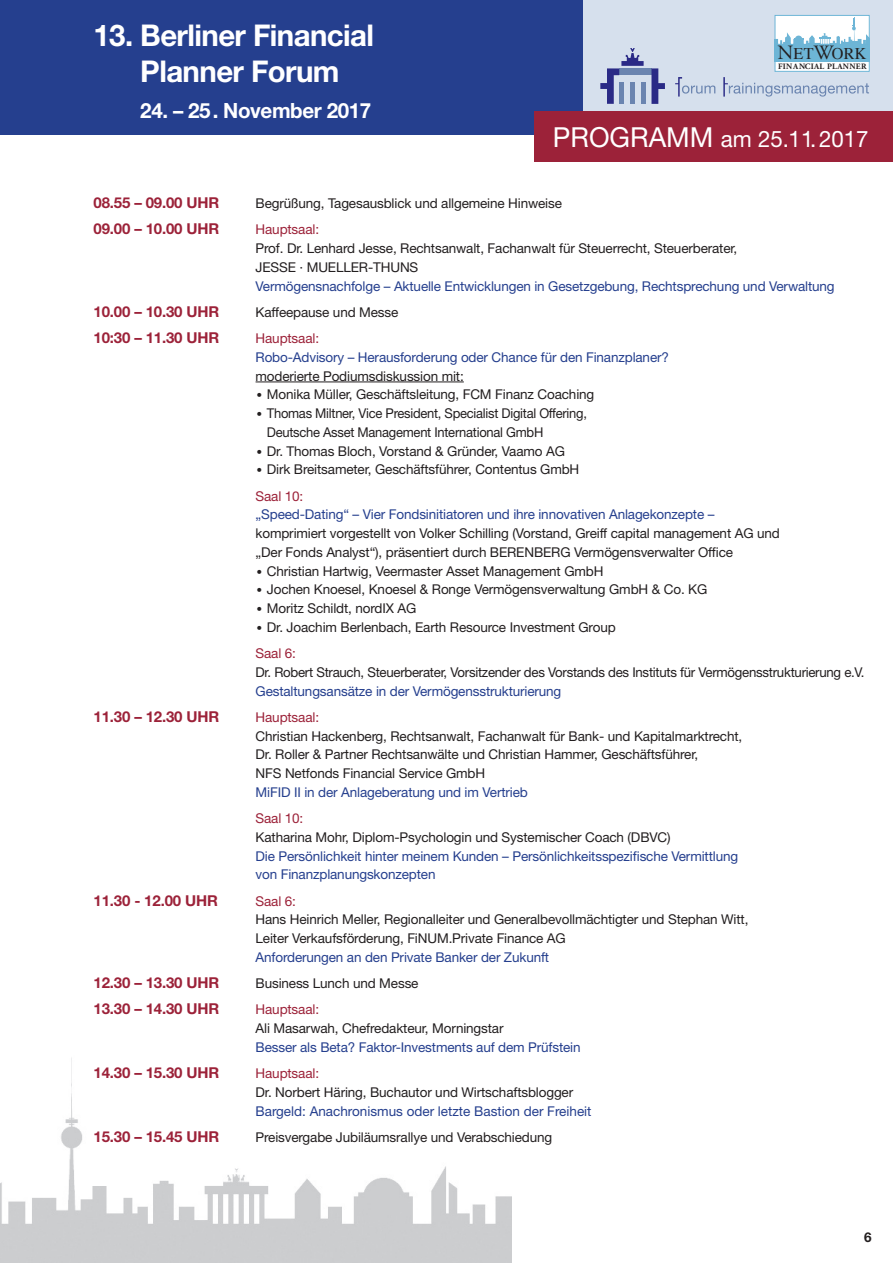
<style>
.page{position:relative;width:893px;height:1263px;background:#fff}
.page>*{position:absolute;margin:0;border:0;box-sizing:border-box;transform-origin:0 0}
.t1{font:700 30px/36px "Helvetica Neue LT Std";letter-spacing:-.02em;color:#fff;text-align:center}
.t2{font:22.8px "Helvetica Neue LT Std";color:#fff}
.t3{font:700 21px "Helvetica Neue LT Std";letter-spacing:-.02em;color:#fff}
.t4{font:16.2px "Times";color:#231f20}
.t5{font:700 15px "Helvetica Neue LT Std";letter-spacing:-.01em;color:#9c2239}
.t6{font:13.5px/18.8px "Helvetica Neue LT Std";letter-spacing:-.01em;color:#231f20}
.t7{font:13.5px/18.8px "Helvetica Neue LT Std";letter-spacing:-.01em;color:#253f8e}
.t8{font:13.5px/18.8px "Helvetica Neue LT Std";letter-spacing:-.01em;color:#231f20;scale:.96 1}
.t9{font:13.5px "Helvetica Neue LT Std";letter-spacing:-.01em;color:#9c2239}
.t10{font:700 13.5px "Helvetica Neue LT Std";color:#231f20}
.t11{font:700 8.25px "Adobe Garamond Pro";letter-spacing:.04em;color:#231f20}
.s1{font-family:"Adobe Garamond Pro";font-size:20.25px}
.s2{font-size:27.6px}
.s3{font-family:"Lato";font-weight:300}
.s4{color:#9c2239}
</style>
<div class="page">
<div style="left:583px;top:0;width:310px;height:130px;background:#d6e0ed"></div>
<div style="left:0;top:0;width:583px;height:135px;background:#253f8e"></div>
<div style="left:534px;top:112px;width:359px;height:50px;background:#9c2239"></div>
<div style="left:619px;top:68px;width:33px;height:7px;background:#6b85b0"></div>
<hr style="left:641px;top:82px;width:4px;height:22px;background:#6b85b0">
<svg style="left:600px;top:48px;width:44px;height:56px"></svg>
<svg style="left:651px;top:68px;width:14px;height:36px"></svg>
<svg style="left:675px;top:77px;width:40px;height:20px"></svg>
<svg style="left:723px;top:77px;width:146px;height:20px"></svg>
<div style="left:775px;top:15px;width:94px;height:56px;background:#fff"></div>
<img style="left:777px;top:32px;width:91px;height:29px">
<svg style="left:785px;top:34px;width:18px;height:11px"></svg>
<svg style="left:866px;top:35px;width:2px;height:10px"></svg>
<svg style="left:809px;top:34px;width:21px;height:9px"></svg>
<div style="left:775px;top:15px;width:95px;height:57px;border:1px solid #6db5d6"></div>
<svg style="left:852px;top:17px;width:5px;height:25px"></svg>
<img style="left:0;top:1058px;width:511px;height:205px">
<hr style="left:256px;top:382px;width:208px;height:1px;background:#231f20">
<h1 class="t1" style="left:94px;top:17px;width:282px">13. Berliner Financial<br>Planner Forum</h1>
<h3 class="t3" style="left:140px;top:97px;width:232px">24. – 25 . November 2017</h3>
<p class="t4" style="left:777px;top:39px;width:90px"><span class="s1">N</span>ET<span class="s1">W</span>ORK</p>
<p class="t11" style="left:778px;top:61px;width:90px">FINANCIAL PLANNER</p>
<h2 class="t2" style="left:553px;top:125px;width:317px"><span class="s2">PROGRAMM</span> am 25.11.2017</h2>
<p class="t5" style="left:94px;top:193px;width:127px">08.55 – 09.00 UHR</p>
<p class="t6" style="left:256px;top:194px;width:308px">Begrüßung, Tagesausblick und allgemeine Hinweise</p>
<p class="t5" style="left:94px;top:220px;width:127px">09.00 – 10.00 UHR</p>
<p class="t9" style="left:256px;top:221px;width:65px">Hauptsaal:</p>
<p class="t6" style="left:256px;top:239px;width:483px">Prof. Dr. Lenhard Jesse, Rechtsanwalt, Fachanwalt für Steuerrecht, Steuerberater,<br>JESSE ∙ MUELLER-THUNS</p>
<p class="t7" style="left:256px;top:276px;width:581px">Vermögensnachfolge – Aktuelle Entwicklungen in Gesetzgebung, Rechtsprechung und Verwaltung</p>
<p class="t5" style="left:94px;top:302px;width:127px">10.00 – 10.30 UHR</p>
<p class="t6" style="left:256px;top:302px;width:144px">Kaffeepause und Messe</p>
<p class="t5" style="left:94px;top:328px;width:127px">10:30 – 11.30 UHR</p>
<p class="t9" style="left:256px;top:330px;width:65px">Hauptsaal:</p>
<p class="t7" style="left:256px;top:347px;width:415px">Robo-Advisory – Herausforderung oder Chance für den Finanzplaner?</p>
<p class="t6" style="left:256px;top:366px;width:210px">moderierte Podiumsdiskussion mit:</p>
<p class="t6" style="left:256px;top:385px;width:340px"><span class="s3">•</span> Monika Müller, Geschäftsleitung, FCM Finanz Coaching</p>
<p class="t8" style="left:267px;top:404px;width:335px;text-indent:-11px"><span class="s3">•</span> Thomas Miltner, Vice President, Specialist Digital Offering,<br>Deutsche Asset Management International GmbH</p>
<p class="t6" style="left:256px;top:441px;width:311px"><span class="s3">•</span> Dr. Thomas Bloch, Vorstand &amp; Gründer, Vaamo AG</p>
<p class="t6" style="left:256px;top:456px;width:325px;line-height:26.2px"><span class="s3">•</span> Dirk Breitsameter, Geschäftsführer, Contentus GmbH<br><span class="s4">Saal 10:</span></p>
<p class="t7" style="left:256px;top:505px;width:460px">„Speed-Dating“ – Vier Fondsinitiatoren und ihre innovativen Anlagekonzepte –</p>
<p class="t6" style="left:256px;top:524px;width:526px">komprimiert vorgestellt von Volker Schilling (Vorstand, Greiff capital management AG und „Der Fonds Analyst“), präsentiert durch BERENBERG Vermögensverwalter Office</p>
<p class="t6" style="left:256px;top:561px;width:349px"><span class="s3">•</span> Christian Hartwig, Veermaster Asset Management GmbH</p>
<p class="t6" style="left:256px;top:580px;width:453px"><span class="s3">•</span> Jochen Knoesel, Knoesel &amp; Ronge Vermögensverwaltung GmbH &amp; Co. KG</p>
<p class="t6" style="left:256px;top:599px;width:162px"><span class="s3">•</span> Moritz Schildt, nordIX AG</p>
<p class="t6" style="left:256px;top:614px;width:362px;line-height:26.2px"><span class="s3">•</span> Dr. Joachim Berlenbach, Earth Resource Investment Group<br><span class="s4">Saal 6:</span></p>
<p class="t6" style="left:256px;top:662px;width:610px">Dr. Robert Strauch, Steuerberater, Vorsitzender des Vorstands des Instituts für Vermögensstrukturierung e.V.</p>
<p class="t7" style="left:256px;top:681px;width:307px">Gestaltungsansätze in der Vermögensstrukturierung</p>
<p class="t5" style="left:94px;top:707px;width:127px">11.30 – 12.30 UHR</p>
<p class="t9" style="left:256px;top:709px;width:65px">Hauptsaal:</p>
<p class="t6" style="left:256px;top:726px;width:488px">Christian Hackenberg, Rechtsanwalt, Fachanwalt für Bank- und Kapitalmarktrecht,<br>Dr. Roller &amp; Partner Rechtsanwälte und Christian Hammer, Geschäftsführer,<br>NFS Netfonds Financial Service GmbH</p>
<p class="t7" style="left:256px;top:782px;width:274px">MiFID II in der Anlageberatung und im Vertrieb</p>
<p class="t9" style="left:256px;top:810px;width:49px">Saal 10:</p>
<p class="t6" style="left:256px;top:827px;width:417px">Katharina Mohr, Diplom-Psychologin und Systemischer Coach (DBVC)</p>
<p class="t7" style="left:256px;top:846px;width:484px">Die Persönlichkeit hinter meinem Kunden – Persönlichkeitsspezifische Vermittlung von Finanzplanungskonzepten</p>
<p class="t5" style="left:94px;top:891px;width:126px">11.30 - 12.00 UHR</p>
<p class="t9" style="left:256px;top:893px;width:42px">Saal 6:</p>
<p class="t6" style="left:256px;top:910px;width:494px">Hans Heinrich Meller, Regionalleiter und Generalbevollmächtigter und Stephan Witt,<br>Leiter Verkaufsförderung, FiNUM.Private Finance AG</p>
<p class="t7" style="left:256px;top:947px;width:295px">Anforderungen an den Private Banker der Zukunft</p>
<p class="t5" style="left:94px;top:973px;width:127px">12.30 – 13.30 UHR</p>
<p class="t6" style="left:256px;top:974px;width:164px">Business Lunch und Messe</p>
<p class="t5" style="left:94px;top:1000px;width:127px">13.30 – 14.30 UHR</p>
<p class="t9" style="left:256px;top:1001px;width:65px">Hauptsaal:</p>
<p class="t6" style="left:256px;top:1019px;width:250px">Ali Masarwah, Chefredakteur, Morningstar</p>
<p class="t7" style="left:256px;top:1037px;width:327px">Besser als Beta? Faktor-Investments auf dem Prüfstein</p>
<p class="t5" style="left:94px;top:1063px;width:127px">14.30 – 15.30 UHR</p>
<p class="t9" style="left:256px;top:1065px;width:65px">Hauptsaal:</p>
<p class="t6" style="left:256px;top:1082px;width:319px">Dr. Norbert Häring, Buchautor und Wirtschaftsblogger</p>
<p class="t7" style="left:256px;top:1101px;width:337px">Bargeld: Anachronismus oder letzte Bastion der Freiheit</p>
<p class="t5" style="left:94px;top:1127px;width:127px">15.30 – 15.45 UHR</p>
<p class="t6" style="left:256px;top:1127px;width:298px">Preisvergabe Jubiläumsrallye und Verabschiedung</p>
<p class="t10" style="left:864px;top:1229px;width:9px">6</p>
</div>
